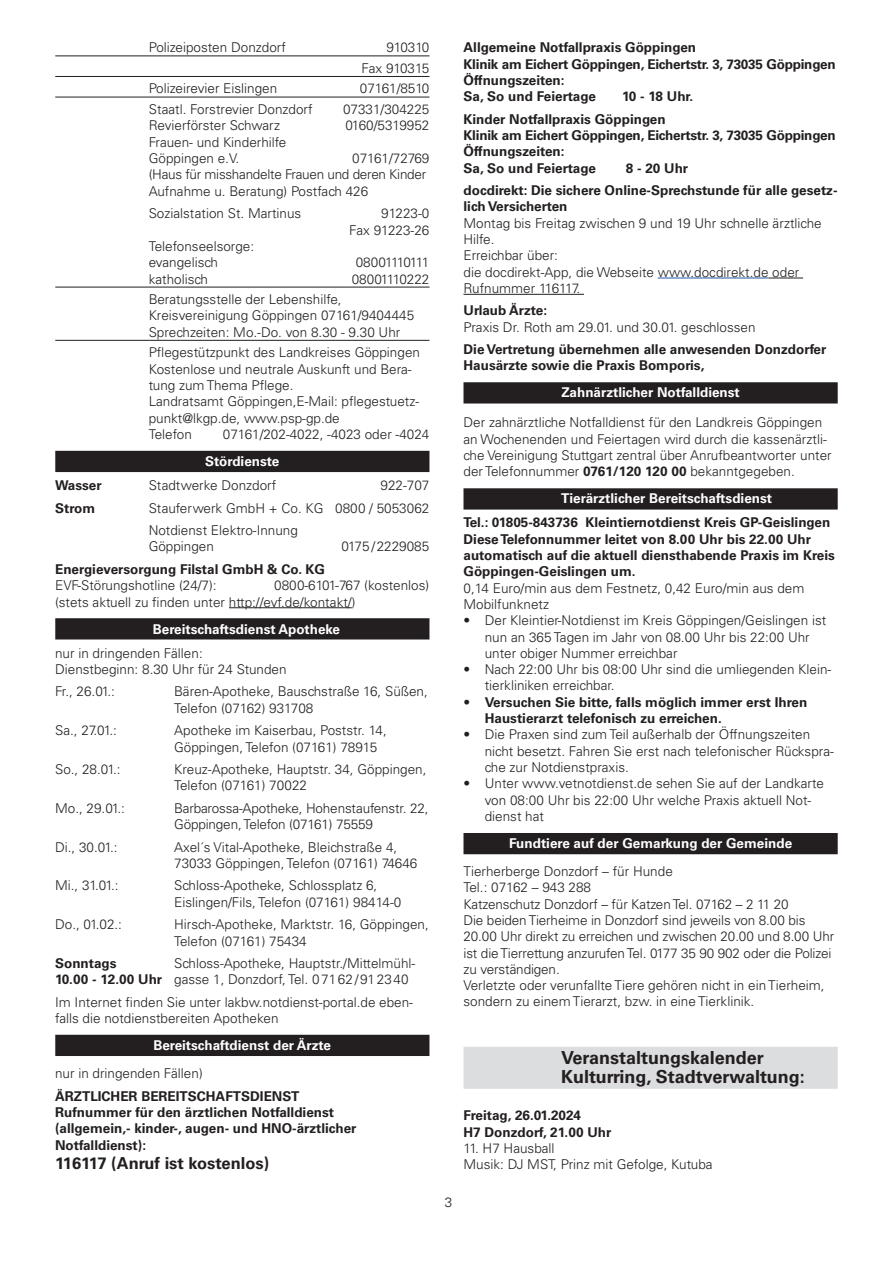
<style>
.page{position:relative;width:893px;height:1263px;background:#fff}
.page>*{position:absolute;margin:0;border:0;box-sizing:border-box;transform-origin:0 0}
.t1{font:700 18px/19.6px "Univers LT Std";color:#231f20}
.t2{font:700 16.5px "Univers LT Std";color:#231f20}
.t3{font:300 13.5px/16.4px "Univers LT Std";color:#231f20}
.t4{font:700 13.5px/16.4px "Univers LT Std";color:#231f20}
.t5{font:700 13.5px "Univers LT Std";color:#fff}
.t6{font:300 13.5px/16.4px "Univers LT Std";letter-spacing:-.02em;color:#231f20}
.t7{font:300 13.5px "Univers LT Std";letter-spacing:-.075em;color:#231f20}
.s1{font-weight:700}
.s2{font-weight:300}
</style>
<div class="page">
<hr style="left:55px;top:56px;width:374px;height:1px;background:#231f20">
<hr style="left:55px;top:76px;width:374px;height:1px;background:#231f20">
<hr style="left:55px;top:97px;width:374px;height:1px;background:#231f20">
<hr style="left:55px;top:287px;width:374px;height:1px;background:#231f20">
<hr style="left:55px;top:340px;width:374px;height:1px;background:#231f20">
<div style="left:55px;top:451px;width:374px;height:21px;background:#231f20"></div>
<hr style="left:229px;top:607px;width:123px;height:1px;background:#231f20">
<div style="left:55px;top:618px;width:374px;height:21px;background:#231f20"></div>
<div style="left:55px;top:1035px;width:374px;height:21px;background:#231f20"></div>
<hr style="left:658px;top:278px;width:110px;height:1px;background:#1e56a6">
<hr style="left:768px;top:278px;width:35px;height:1px;background:#231f20">
<hr style="left:463px;top:294px;width:121px;height:1px;background:#231f20">
<div style="left:463px;top:382px;width:375px;height:21px;background:#231f20"></div>
<div style="left:463px;top:488px;width:375px;height:22px;background:#231f20"></div>
<div style="left:463px;top:833px;width:375px;height:21px;background:#231f20"></div>
<div style="left:463px;top:1047px;width:375px;height:42px;background:#dcdddf"></div>
<p class="t3" style="left:149px;top:39px;width:139px">Polizeiposten Donzdorf</p>
<p class="t3" style="left:362px;top:37px;width:69px;line-height:20.5px;text-align:right">910310<br>Fax 910315</p>
<p class="t3" style="left:149px;top:81px;width:130px">Polizeirevier Eislingen</p>
<p class="t3" style="left:360px;top:81px;width:71px">07161/8510</p>
<p class="t3" style="left:149px;top:101px;width:165px">Staatl. Forstrevier Donzdorf</p>
<p class="t3" style="left:343px;top:101px;width:88px">07331/304225</p>
<p class="t3" style="left:149px;top:117px;width:133px">Revierförster Schwarz</p>
<p class="t3" style="left:345px;top:117px;width:85px">0160/5319952</p>
<p class="t3" style="left:149px;top:134px;width:139px">Frauen- und Kinderhilfe<br>Göppingen e.V.</p>
<p class="t6" style="left:149px;top:150px;width:282px;text-indent:204px">07161/72769 (Haus für misshandelte Frauen und deren Kinder<br>Aufnahme u. Beratung) Postfach 426</p>
<p class="t3" style="left:149px;top:205px;width:154px">Sozialstation St. Martinus</p>
<p class="t3" style="left:349px;top:205px;width:82px;text-align:right">91223-0<br>Fax 91223-26</p>
<p class="t3" style="left:149px;top:238px;width:107px">Telefonseelsorge: evangelisch</p>
<p class="t7" style="left:356px;top:254px;width:75px">08001110111</p>
<p class="t3" style="left:149px;top:271px;width:61px">katholisch</p>
<p class="t3" style="left:352px;top:271px;width:79px">08001110222</p>
<p class="t3" style="left:149px;top:291px;width:267px">Beratungsstelle der Lebenshilfe,<br>Kreisvereinigung Göppingen 07161/9404445<br>Sprechzeiten: Mo.-Do. von 8.30 - 9.30 Uhr</p>
<p class="t3" style="left:149px;top:344px;width:273px">Pflegestützpunkt des Landkreises Göppingen Kostenlose und neutrale Auskunft und Bera&shy;tung zum Thema Pflege.<br>Landratsamt Göppingen,E-Mail: pflegestuetz&shy;punkt@lkgp.de, www.psp-gp.de<br>Telefon</p>
<p class="t3" style="left:223px;top:426px;width:208px">07161/202-4022, -4023 oder -4024</p>
<p class="t5" style="left:205px;top:453px;width:76px">Stördienste</p>
<p class="t4" style="left:55px;top:477px;width:48px">Wasser</p>
<p class="t3" style="left:149px;top:477px;width:129px">Stadtwerke Donzdorf</p>
<p class="t3" style="left:381px;top:477px;width:50px">922-707</p>
<p class="t4" style="left:55px;top:500px;width:42px">Strom</p>
<p class="t3" style="left:149px;top:497px;width:282px;line-height:22.5px">Stauferwerk GmbH + Co. KG 0800 / 5053062<br>Notdienst Elektro-Innung</p>
<p class="t3" style="left:149px;top:538px;width:67px">Göppingen</p>
<p class="t3" style="left:342px;top:538px;width:89px">0175/2229085</p>
<p class="t4" style="left:55px;top:561px;width:272px">Energieversorgung Filstal GmbH &amp; Co. KG</p>
<p class="t3" style="left:55px;top:577px;width:163px">EVF-Störungshotline (24/7):</p>
<p class="t3" style="left:55px;top:577px;width:376px;text-indent:219px">0800-6101-767 (kostenlos) (stets aktuell zu finden unter http://evf.de/kontakt/)</p>
<p class="t5" style="left:153px;top:621px;width:189px">Bereitschaftsdienst Apotheke</p>
<p class="t3" style="left:55px;top:645px;width:233px">nur in dringenden Fällen:<br>Dienstbeginn: 8.30 Uhr für 24 Stunden</p>
<p class="t3" style="left:55px;top:683px;width:61px">Fr., 26.01.:</p>
<p class="t3" style="left:174px;top:683px;width:255px">Bären-Apotheke, Bauschstraße 16, Süßen,<br>Telefon (07162) 931708</p>
<p class="t3" style="left:55px;top:722px;width:63px">Sa., 27.01.:</p>
<p class="t3" style="left:174px;top:722px;width:214px">Apotheke im Kaiserbau, Poststr. 14,<br>Göppingen, Telefon (07161) 78915</p>
<p class="t3" style="left:55px;top:761px;width:67px">So., 28.01.:</p>
<p class="t3" style="left:174px;top:761px;width:254px">Kreuz-Apotheke, Hauptstr. 34, Göppingen,<br>Telefon (07161) 70022</p>
<p class="t3" style="left:55px;top:800px;width:71px">Mo., 29.01.:</p>
<p class="t3" style="left:174px;top:800px;width:256px">Barbarossa-Apotheke, Hohenstaufenstr. 22,<br>Göppingen, Telefon (07161) 75559</p>
<p class="t3" style="left:55px;top:839px;width:64px">Di., 30.01.:</p>
<p class="t3" style="left:174px;top:839px;width:245px">Axel´s Vital-Apotheke, Bleichstraße 4,<br>73033 Göppingen, Telefon (07161) 74646</p>
<p class="t3" style="left:55px;top:877px;width:65px">Mi., 31.01.:</p>
<p class="t3" style="left:174px;top:877px;width:229px">Schloss-Apotheke, Schlossplatz 6,<br>Eislingen/Fils, Telefon (07161) 98414-0</p>
<p class="t3" style="left:55px;top:916px;width:68px">Do., 01.02.:</p>
<p class="t3" style="left:174px;top:916px;width:256px">Hirsch-Apotheke, Marktstr. 16, Göppingen,<br>Telefon (07161) 75434</p>
<p class="t4" style="left:55px;top:955px;width:63px">Sonntags</p>
<p class="t3" style="left:55px;top:955px;width:362px;text-indent:119px">Schloss-Apotheke, Hauptstr./Mittelmühl-<br><span class="s1">10.00 - 12.00 Uhr</span> gasse 1, Donzdorf, Tel. 07162/912340</p>
<p class="t3" style="left:55px;top:994px;width:359px">Im Internet finden Sie unter lakbw.notdienst-portal.de eben&shy;falls die notdienstbereiten Apotheken</p>
<p class="t5" style="left:153px;top:1037px;width:179px">Bereitschaftdienst der Ärzte</p>
<p class="t3" style="left:55px;top:1065px;width:149px">nur in dringenden Fällen)</p>
<p class="t4" style="left:55px;top:1088px;width:303px">ÄRZTLICHER BEREITSCHAFTSDIENST Rufnummer für den ärztlichen Notfalldienst (allgemein,- kinder-, augen- und HNO-ärztlicher Notfalldienst):</p>
<p class="t2" style="left:55px;top:1154px;width:215px">116117 (Anruf ist kostenlos)</p>
<p class="t4" style="left:463px;top:39px;width:374px">Allgemeine Notfallpraxis Göppingen<br>Klinik am Eichert Göppingen, Eichertstr. 3, 73035 Göppingen Öffnungszeiten:<br>Sa, So und Feiertage</p>
<p class="t4" style="left:463px;top:85px;width:231px;line-height:22.4px;text-indent:159px">10 - 18 Uhr.<br>Kinder Notfallpraxis Göppingen</p>
<p class="t4" style="left:463px;top:127px;width:374px">Klinik am Eichert Göppingen, Eichertstr. 3, 73035 Göppingen<br>Öffnungszeiten:<br>Sa, So und Feiertage</p>
<p class="t4" style="left:463px;top:157px;width:376px;line-height:22.4px;text-indent:162px">8 - 20 Uhr<br>docdirekt: Die sichere Online-Sprechstunde für alle gesetz-</p>
<p class="t4" style="left:463px;top:198px;width:105px">lich Versicherten</p>
<p class="t3" style="left:463px;top:215px;width:360px">Montag bis Freitag zwischen 9 und 19 Uhr schnelle ärztliche<br>Hilfe.<br>Erreichbar über:<br>die docdirekt-App, die Webseite www.docdirekt.de oder<br>Rufnummer 116117.</p>
<p class="t4" style="left:463px;top:302px;width:85px">Urlaub Ärzte:</p>
<p class="t3" style="left:463px;top:319px;width:294px">Praxis Dr. Roth am 29.01. und 30.01. geschlossen</p>
<p class="t4" style="left:463px;top:341px;width:364px">Die Vertretung übernehmen alle anwesenden Donzdorfer<br>Hausärzte sowie die Praxis Bomporis,</p>
<p class="t5" style="left:561px;top:385px;width:180px">Zahnärztlicher Notfalldienst</p>
<p class="t3" style="left:463px;top:414px;width:370px">Der zahnärztliche Notfalldienst für den Landkreis Göppingen an Wochenenden und Feiertagen wird durch die kassenärztli&shy;che Vereinigung Stuttgart zentral über Anrufbeantworter unter der Telefonnummer <span class="s1">0761/120 120 00</span> bekanntgegeben.</p>
<p class="t5" style="left:561px;top:491px;width:212px">Tierärztlicher Bereitschaftsdienst</p>
<p class="t4" style="left:463px;top:514px;width:373px">Tel.: 01805-843736 Kleintiernotdienst Kreis GP-Geislingen Diese Telefonnummer leitet von 8.00 Uhr bis 22.00 Uhr automatisch auf die aktuell diensthabende Praxis im Kreis Göppingen-Geislingen um.</p>
<p class="t3" style="left:463px;top:580px;width:342px">0,14 Euro/min aus dem Festnetz, 0,42 Euro/min aus dem<br>Mobilfunknetz</p>
<p class="t3" style="left:485px;top:612px;width:343px;text-indent:-21px">• Der Kleintier-Notdienst im Kreis Göppingen/Geislingen ist nun an 365 Tagen im Jahr von 08.00 Uhr bis 22:00 Uhr unter obiger Nummer erreichbar</p>
<p class="t3" style="left:485px;top:661px;width:348px;text-indent:-21px">• Nach 22:00 Uhr bis 08:00 Uhr sind die umliegenden Klein&shy;tierkliniken erreichbar.</p>
<p class="t4" style="left:485px;top:694px;width:324px;text-indent:-21px"><span class="s2">•</span> Versuchen Sie bitte, falls möglich immer erst Ihren<br>Haustierarzt telefonisch zu erreichen.</p>
<p class="t3" style="left:485px;top:726px;width:351px;text-indent:-21px">• Die Praxen sind zum Teil außerhalb der Öffnungszeiten nicht besetzt. Fahren Sie erst nach telefonischer Rückspra&shy;che zur Notdienstpraxis.</p>
<p class="t3" style="left:485px;top:775px;width:341px;text-indent:-21px">• Unter www.vetnotdienst.de sehen Sie auf der Landkarte von 08:00 Uhr bis 22:00 Uhr welche Praxis aktuell Not&shy;dienst hat</p>
<p class="t5" style="left:509px;top:835px;width:285px">Fundtiere auf der Gemarkung der Gemeinde</p>
<p class="t3" style="left:463px;top:863px;width:372px">Tierherberge Donzdorf – für Hunde<br>Tel.: 07162 – 943 288<br>Katzenschutz Donzdorf – für Katzen Tel. 07162 – 2 11 20<br>Die beiden Tierheime in Donzdorf sind jeweils von 8.00 bis 20.00 Uhr direkt zu erreichen und zwischen 20.00 und 8.00 Uhr ist die Tierrettung anzurufen Tel. 0177 35 90 902 oder die Polizei zu verständigen.<br>Verletzte oder verunfallte Tiere gehören nicht in ein Tierheim, sondern zu einem Tierarzt, bzw. in eine Tierklinik.</p>
<p class="t3" style="left:445px;top:1194px;width:9px">3</p>
<h1 class="t1" style="left:561px;top:1047px;width:245px">Veranstaltungskalender<br>Kulturring, Stadtverwaltung:</h1>
<p class="t4" style="left:463px;top:1108px;width:149px">Freitag, 26.01.2024<br>H7 Donzdorf, 21.00 Uhr</p>
<p class="t3" style="left:463px;top:1140px;width:251px">11. H7 Hausball<br>Musik: DJ MST, Prinz mit Gefolge, Kutuba</p>
</div>
